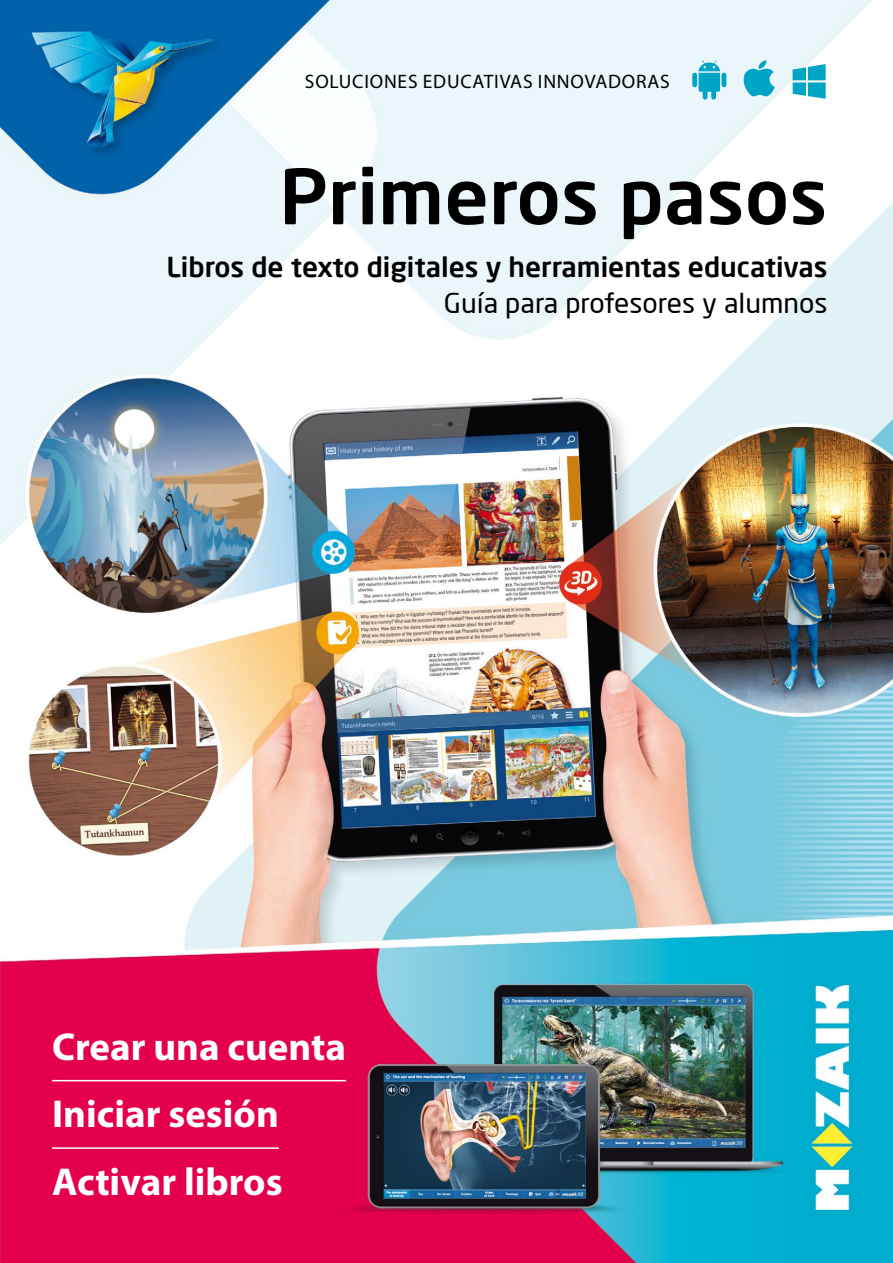
<style>
.page{position:relative;width:893px;height:1263px;background:#fff}
.page>*{position:absolute;margin:0;border:0;box-sizing:border-box;transform-origin:0 0}
.t1{font:500 75px "Neo Sans Pro";color:#000;scale:1.04 1}
.t2{font:700 39px/67.5px "Myriad Pro";color:#fff}
.t3{font:500 27px "Neo Sans Pro";color:#000;scale:1.04 1}
.t4{font:27px "Neo Sans Pro";color:#000;scale:1.04 1}
.t5{font:19.5px "Myriad Pro";letter-spacing:.04em;color:#000}
</style>
<div class="page">
<img style="left:0;top:0;width:893px;height:1263px">
<hr style="left:52px;top:1080px;width:294px;height:1px;background:#fff">
<hr style="left:52px;top:1147px;width:227px;height:2px;background:#fff">
<svg style="left:744px;top:60px;width:31px;height:36px"></svg>
<svg style="left:692px;top:60px;width:34px;height:40px"></svg>
<svg style="left:793px;top:64px;width:33px;height:35px"></svg>
<p class="t5" style="left:305px;top:69px;width:366px">SOLUCIONES EDUCATIVAS INNOVADORAS</p>
<h1 class="t1" style="left:279px;top:149px;width:529px">Primeros pasos</h1>
<p class="t3" style="left:166px;top:250px;width:637px">Libros de texto digitales y herramientas educativas</p>
<p class="t4" style="left:444px;top:286px;width:370px">Guía para profesores y alumnos</p>
<h2 class="t2" style="left:52px;top:1011px;width:295px">Crear una cuenta<br>Iniciar sesión<br>Activar libros</h2>
</div>
